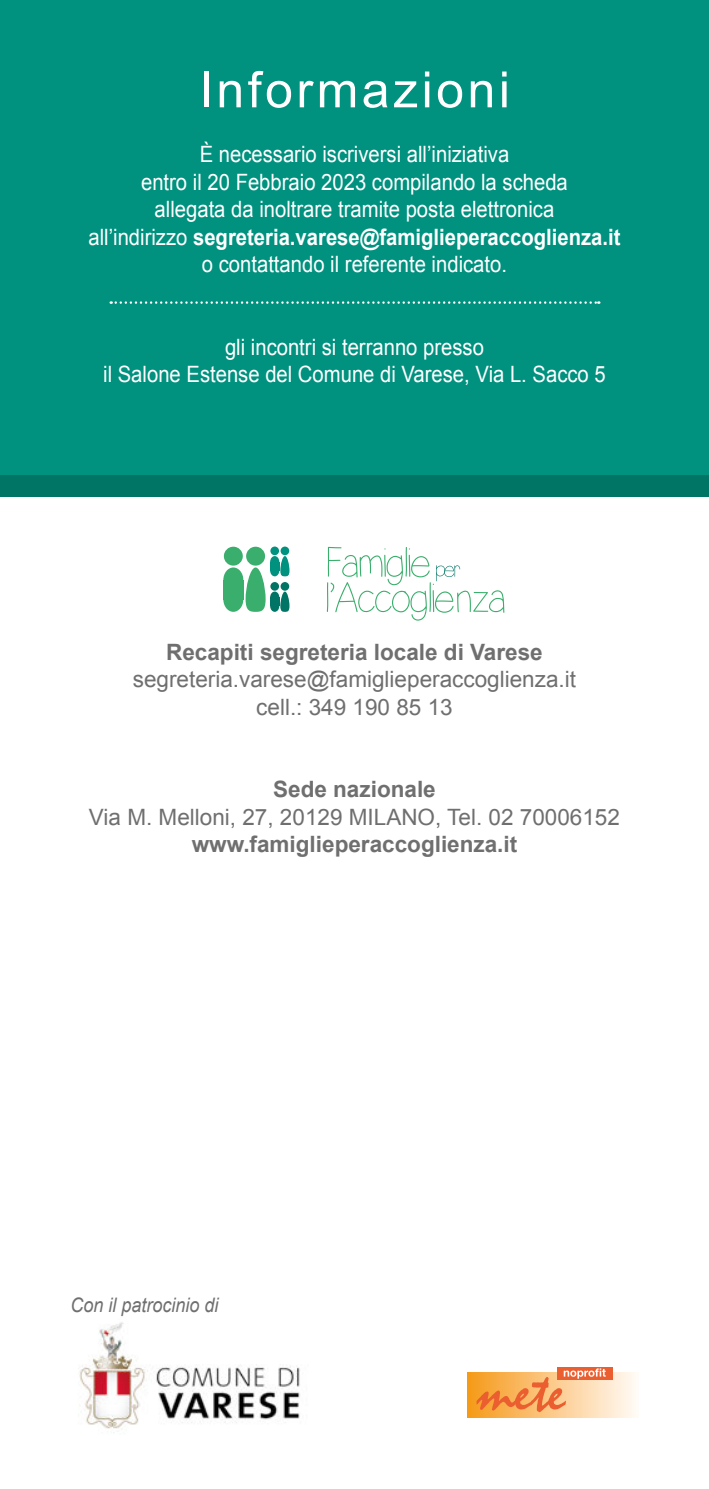
<style>
.page{position:relative;width:709px;height:1489px;background:#fff}
.page>*{position:absolute;margin:0;border:0;box-sizing:border-box;transform-origin:0 0}
.t1{font:50px "Arial";letter-spacing:.07em;color:#fff}
.t2{font:22.5px/27.5px "Arial";color:#fff;text-align:center;scale:.9 1}
.t3{font:22.5px/27.5px "Arial";color:#706f6f;text-align:center}
.t4{font:700 22.5px "Arial";color:#706f6f}
.t5{font:italic 20px "Arial";color:#706f6f;scale:.9 1}
.s1{font-weight:700}
</style>
<div class="page">
<div style="left:0;top:0;width:709px;height:496px;background:#00917f"></div>
<div style="left:0;top:475px;width:709px;height:21px;background:#007465"></div>
<div style="left:224px;top:546px;width:19px;height:19px;background:#3aae6c;border-radius:50%"></div>
<div style="left:246px;top:546px;width:19px;height:19px;background:#3aae6c;border-radius:50%"></div>
<div style="left:223px;top:567px;width:20px;height:25px;background:#3aae6c;border-radius:50%"></div>
<div style="left:223px;top:586px;width:20px;height:26px;background:#3aae6c;border-radius:50%"></div>
<div style="left:223px;top:580px;width:20px;height:19px;background:#3aae6c"></div>
<svg style="left:245px;top:567px;width:20px;height:45px"></svg>
<div style="left:270px;top:546px;width:9px;height:9px;background:#00917f;border-radius:50%"></div>
<div style="left:280px;top:546px;width:9px;height:9px;background:#00917f;border-radius:50%"></div>
<div style="left:270px;top:556px;width:9px;height:11px;background:#00917f;border-radius:50%"></div>
<div style="left:270px;top:565px;width:9px;height:11px;background:#00917f;border-radius:50%"></div>
<div style="left:270px;top:562px;width:9px;height:8px;background:#00917f"></div>
<svg style="left:280px;top:556px;width:9px;height:20px"></svg>
<div style="left:270px;top:582px;width:9px;height:8px;background:#007465;border-radius:50%"></div>
<div style="left:280px;top:582px;width:9px;height:8px;background:#007465;border-radius:50%"></div>
<div style="left:270px;top:591px;width:9px;height:12px;background:#007465;border-radius:50%"></div>
<div style="left:270px;top:600px;width:9px;height:12px;background:#007465;border-radius:50%"></div>
<div style="left:270px;top:597px;width:9px;height:9px;background:#007465"></div>
<svg style="left:280px;top:591px;width:9px;height:21px"></svg>
<svg style="left:327px;top:547px;width:177px;height:73px"></svg>
<div style="left:468px;top:1372px;width:170px;height:44px;background:linear-gradient(to right,#f69a1b,#fffaf7)"></div>
<div style="left:557px;top:1366px;width:55px;height:13px;background:#eb5e30"></div>
<svg style="left:476px;top:1368px;width:129px;height:43px;background:#f6ae72"></svg>
<svg style="left:111px;top:301px;width:488px;height:3px"></svg>
<img style="left:78px;top:1322px;width:222px;height:111px">
<h1 class="t1" style="left:199px;top:71px;width:312px">Informazioni</h1>
<p class="t2" style="left:88px;top:143px;width:592px">È necessario iscriversi all’iniziativa<br>entro il 20 Febbraio 2023 compilando la scheda<br>allegata da inoltrare tramite posta elettronica<br>all’indirizzo <span class="s1">segreteria.varese@famiglieperaccoglienza.it </span>o contattando il referente indicato.</p>
<p class="t2" style="left:103px;top:335px;width:560px">gli incontri si terranno presso<br>il Salone Estense del Comune di Varese, Via L. Sacco 5</p>
<p class="t4" style="left:166px;top:643px;width:378px">Recapiti segreteria locale di Varese</p>
<p class="t3" style="left:133px;top:667px;width:444px">segreteria.varese@famiglieperaccoglienza.it cell.: 349 190 85 13</p>
<p class="t4" style="left:273px;top:781px;width:164px">Sede nazionale</p>
<p class="t3" style="left:89px;top:805px;width:532px">Via M. Melloni, 27, 20129 MILANO, Tel. 02 70006152</p>
<p class="t4" style="left:192px;top:836px;width:327px">www.famiglieperaccoglienza.it</p>
<p class="t5" style="left:70px;top:1297px;width:166px">Con il patrocinio di</p>
</div>
